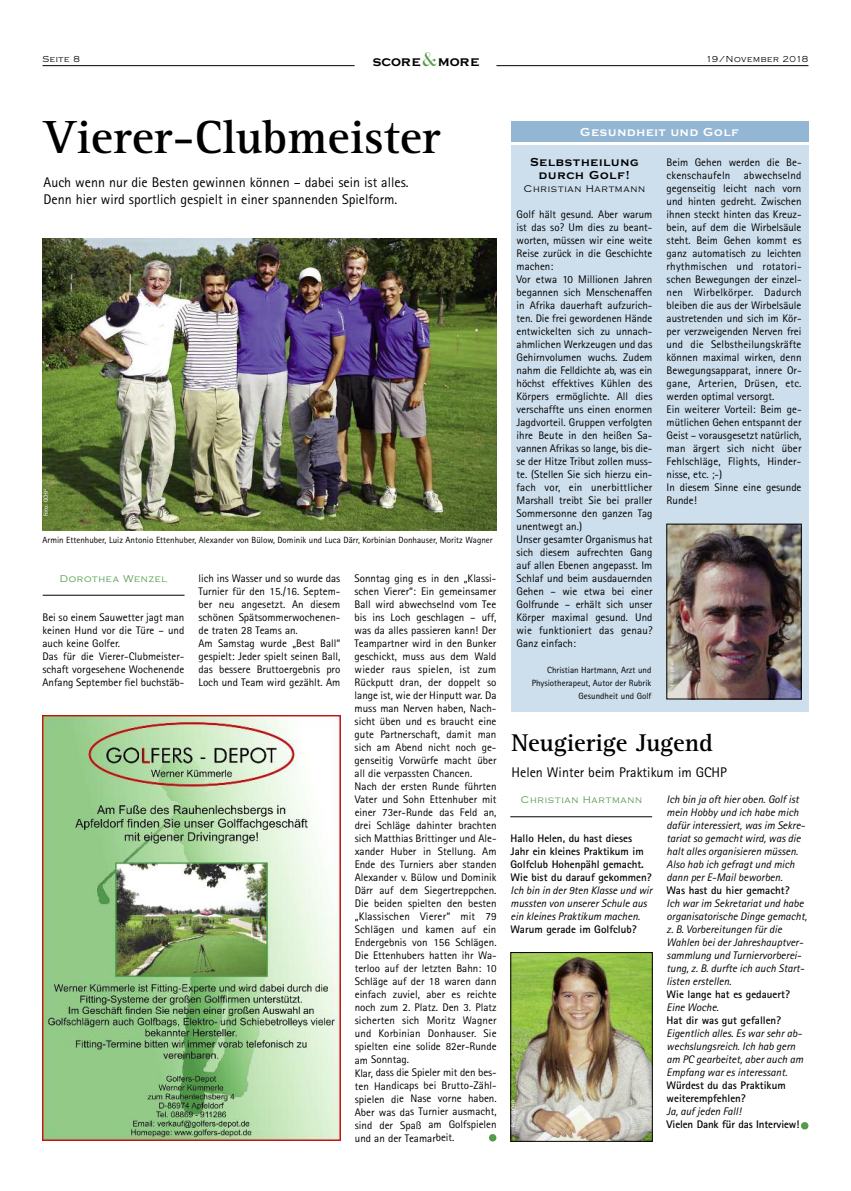
<style>
.page{position:relative;width:851px;height:1191px;background:#fff}
.page>*{position:absolute;margin:0;border:0;box-sizing:border-box;transform-origin:0 0}
.t1{font:700 48px "Rotis Serif";color:#000}
.t2{font:700 25px "Rotis Serif";color:#000}
.t3{font:14px/17px "Rotis Sans Serif";color:#000}
.t4{font:700 14px "Copperplate Gothic";color:#000}
.t5{font:700 12px/13px "Copperplate Gothic";letter-spacing:.07em;color:#000;text-align:center}
.t6{font:700 12px "Copperplate Gothic";letter-spacing:.07em;color:#fff}
.t7{font:11px/13px "Rotis Sans Serif";color:#000}
.t8{font:italic 11px/13px "Rotis Sans Serif";color:#000}
.t9{font:700 11px/13px "Rotis Sans Serif";color:#000}
.t10{font:300 10px "Copperplate Gothic";letter-spacing:.07em;color:#549b4d}
.t11{font:300 10px "Copperplate Gothic";letter-spacing:.07em;color:#000}
.t12{font:9px/13px "Rotis Sans Serif";color:#000;text-align:right}
.t13{font:300 9px "Copperplate Gothic";letter-spacing:.065em;color:#000}
.t14{font:6px "Rotis Sans Serif";color:#fff}
.s1{font-family:"Bab Reg";font-weight:400;font-size:21px;color:#549b4d}
</style>
<div class="page">
<img style="left:43px;top:715px;width:297px;height:425px">
<img style="left:512px;top:954px;width:138px;height:185px">
<div style="left:510px;top:952px;width:142px;height:189px;border:1px solid #000"></div>
<div style="left:510px;top:145px;width:298px;height:567px;background:#cddeec"></div>
<img style="left:43px;top:238px;width:453px;height:292px">
<hr style="left:43px;top:65px;width:311px;height:1px;background:#000">
<hr style="left:496px;top:65px;width:312px;height:1px;background:#000">
<hr style="left:43px;top:595px;width:141px;height:1px;background:#000">
<hr style="left:510px;top:816px;width:142px;height:1px;background:#000">
<img style="left:668px;top:526px;width:131px;height:171px">
<div style="left:666px;top:524px;width:135px;height:175px;border:1px solid #000"></div>
<div style="left:510px;top:121px;width:298px;height:21px;background:#93b6d5"></div>
<div style="left:800px;top:1122px;width:8px;height:7px;background:#549b4d;border-radius:50%"></div>
<div style="left:489px;top:1134px;width:7px;height:7px;background:#549b4d;border-radius:50%"></div>
<p class="t13" style="left:43px;top:54px;width:39px">Seite 8</p>
<p class="t4" style="left:373px;top:53px;width:108px">score<span class="s1">&amp;</span>more</p>
<p class="t13" style="left:705px;top:54px;width:104px">19/November 2018</p>
<h1 class="t1" style="left:44px;top:121px;width:398px">Vierer-Clubmeister</h1>
<p class="t3" style="left:44px;top:175px;width:367px">Auch wenn nur die Besten gewinnen können – dabei sein ist alles.<br>Denn hier wird sportlich gespielt in einer spannenden Spielform.</p>
<p class="t14" style="left:44px;top:516px;width:28px;rotate:-90deg">Foto: GCHP</p>
<p class="t12" style="left:42px;top:534px;width:451px">Armin Ettenhuber, Luiz Antonio Ettenhuber, Alexander von Bülow, Dominik und Luca Därr, Korbinian Donhauser, Moritz Wagner</p>
<p class="t10" style="left:60px;top:573px;width:109px">Dorothea Wenzel</p>
<p class="t7" style="left:42px;top:612px;width:143px">Bei so einem Sauwetter jagt man keinen Hund vor die Türe – und auch keine Golfer.<br>Das für die Vierer-Clubmeister&shy;schaft vorgesehene Wochenende<br>Anfang September fiel buchstäb-</p>
<p class="t7" style="left:198px;top:573px;width:143px">lich ins Wasser und so wurde das<br>Turnier für den 15./16. Septem&shy;ber neu angesetzt. An diesem schönen Spätsommerwochenen&shy;de traten 28 Teams an.<br>Am Samstag wurde „Best Ball“ gespielt: Jeder spielt seinen Ball, das bessere Bruttoergebnis pro<br>Loch und Team wird gezählt. Am</p>
<p class="t7" style="left:354px;top:573px;width:144px">Sonntag ging es in den „Klassi&shy;schen Vierer“: Ein gemeinsamer<br>Ball wird abwechselnd vom Tee bis ins Loch geschlagen – uff, was da alles passieren kann! Der<br>Teampartner wird in den Bunker geschickt, muss aus dem Wald wieder raus spielen, ist zum<br>Rückputt dran, der doppelt so lange ist, wie der Hinputt war. Da muss man Nerven haben, Nach&shy;sicht üben und es braucht eine gute Partnerschaft, damit man sich am Abend nicht noch ge&shy;genseitig Vorwürfe macht über all die verpassten Chancen.<br>Nach der ersten Runde führten<br>Vater und Sohn Ettenhuber mit einer 73er-Runde das Feld an, drei Schläge dahinter brachten sich Matthias Brittinger und Ale&shy;xander Huber in Stellung. Am<br>Ende des Turniers aber standen<br>Alexander v. Bülow und Dominik<br>Därr auf dem Siegertreppchen.<br>Die beiden spielten den besten „Klassischen Vierer“ mit 79<br>Schlägen und kamen auf ein<br>Endergebnis von 156 Schlägen.<br>Die Ettenhubers hatten ihr Wa&shy;terloo auf der letzten Bahn: 10<br>Schläge auf der 18 waren dann einfach zuviel, aber es reichte noch zum 2. Platz. Den 3. Platz sicherten sich Moritz Wagner und Korbinian Donhauser. Sie spielten eine solide 82er-Runde am Sonntag.<br>Klar, dass die Spieler mit den bes&shy;ten Handicaps bei Brutto-Zähl&shy;spielen die Nase vorne haben.<br>Aber was das Turnier ausmacht, sind der Spaß am Golfspielen und an der Teamarbeit.</p>
<p class="t6" style="left:580px;top:125px;width:160px">Gesundheit und Golf</p>
<p class="t5" style="left:530px;top:155px;width:110px">Selbstheilung durch Golf!</p>
<p class="t11" style="left:524px;top:183px;width:123px">Christian Hartmann</p>
<p class="t7" style="left:516px;top:209px;width:137px">Golf hält gesund. Aber warum ist das so? Um dies zu beant&shy;worten, müssen wir eine weite<br>Reise zurück in die Geschichte machen:<br>Vor etwa 10 Millionen Jahren begannen sich Menschenaffen in Afrika dauerhaft aufzurich&shy;ten. Die frei gewordenen Hände entwickelten sich zu unnach&shy;ahmlichen Werkzeugen und das<br>Gehirnvolumen wuchs. Zudem nahm die Felldichte ab, was ein höchst effektives Kühlen des<br>Körpers ermöglichte. All dies verschaffte uns einen enormen<br>Jagdvorteil. Gruppen verfolgten ihre Beute in den heißen Sa&shy;vannen Afrikas so lange, bis die&shy;se der Hitze Tribut zollen muss&shy;te. (Stellen Sie sich hierzu ein&shy;fach vor, ein unerbittlicher<br>Marshall treibt Sie bei praller<br>Sommersonne den ganzen Tag unentwegt an.)<br>Unser gesamter Organismus hat sich diesem aufrechten Gang auf allen Ebenen angepasst. Im<br>Schlaf und beim ausdauernden<br>Gehen – wie etwa bei einer<br>Golfrunde – erhält sich unser<br>Körper maximal gesund. Und wie funktioniert das genau?<br>Ganz einfach:</p>
<p class="t12" style="left:531px;top:664px;width:121px">Christian Hartmann, Arzt und<br>Physiotherapeut, Autor der Rubrik<br>Gesundheit und Golf</p>
<p class="t14" style="left:669px;top:686px;width:29px;rotate:-90deg">Foto: privat</p>
<p class="t7" style="left:666px;top:157px;width:136px">Beim Gehen werden die Be&shy;ckenschaufeln abwechselnd gegenseitig leicht nach vorn und hinten gedreht. Zwischen ihnen steckt hinten das Kreuz&shy;bein, auf dem die Wirbelsäule steht. Beim Gehen kommt es ganz automatisch zu leichten rhythmischen und rotatori&shy;schen Bewegungen der einzel&shy;nen Wirbelkörper. Dadurch bleiben die aus der Wirbelsäule austretenden und sich im Kör&shy;per verzweigenden Nerven frei und die Selbstheilungskräfte können maximal wirken, denn<br>Bewegungsapparat, innere Or&shy;gane, Arterien, Drüsen, etc. werden optimal versorgt.<br>Ein weiterer Vorteil: Beim ge&shy;mütlichen Gehen entspannt der<br>Geist – vorausgesetzt natürlich, man ärgert sich nicht über<br>Fehlschläge, Flights, Hinder&shy;nisse, etc. ;-)<br>In diesem Sinne eine gesunde<br>Runde!</p>
<h2 class="t2" style="left:511px;top:734px;width:202px">Neugierige Jugend</h2>
<p class="t3" style="left:511px;top:765px;width:217px">Helen Winter beim Praktikum im GCHP</p>
<p class="t10" style="left:521px;top:794px;width:123px">Christian Hartmann</p>
<p class="t9" style="left:510px;top:833px;width:142px">Hallo Helen, du hast dieses<br>Jahr ein kleines Praktikum im<br>Golfclub Hohenpähl gemacht.<br>Wie bist du darauf gekommen?</p>
<p class="t8" style="left:510px;top:885px;width:143px">Ich bin in der 9ten Klasse und wir mussten von unserer Schule aus ein kleines Praktikum machen.</p>
<p class="t9" style="left:510px;top:924px;width:127px">Warum gerade im Golfclub?</p>
<p class="t14" style="left:511px;top:1127px;width:28px;rotate:-90deg">Foto: GCHP</p>
<p class="t8" style="left:666px;top:794px;width:140px">Ich bin ja oft hier oben. Golf ist mein Hobby und ich habe mich dafür interessiert, was im Sekre&shy;tariat so gemacht wird, was die halt alles organisieren müssen.<br>Also hab ich gefragt und mich dann per E-Mail beworben.</p>
<p class="t9" style="left:666px;top:885px;width:124px">Was hast du hier gemacht?</p>
<p class="t8" style="left:666px;top:898px;width:142px">Ich war im Sekretariat und habe organisatorische Dinge gemacht, z. B. Vorbereitungen für die<br>Wahlen bei der Jahreshauptver&shy;sammlung und Turniervorberei&shy;tung, z. B. durfte ich auch Start&shy;listen erstellen.</p>
<p class="t9" style="left:666px;top:989px;width:125px">Wie lange hat es gedauert?</p>
<p class="t8" style="left:666px;top:1002px;width:54px">Eine Woche.</p>
<p class="t9" style="left:666px;top:1015px;width:116px">Hat dir was gut gefallen?</p>
<p class="t8" style="left:666px;top:1028px;width:138px">Eigentlich alles. Es war sehr ab&shy;wechslungsreich. Ich hab gern am PC gearbeitet, aber auch am<br>Empfang war es interessant.</p>
<p class="t9" style="left:666px;top:1080px;width:121px">Würdest du das Praktikum weiterempfehlen?</p>
<p class="t8" style="left:666px;top:1106px;width:76px">Ja, auf jeden Fall!</p>
<p class="t9" style="left:666px;top:1119px;width:134px">Vielen Dank für das Interview!</p>
</div>
